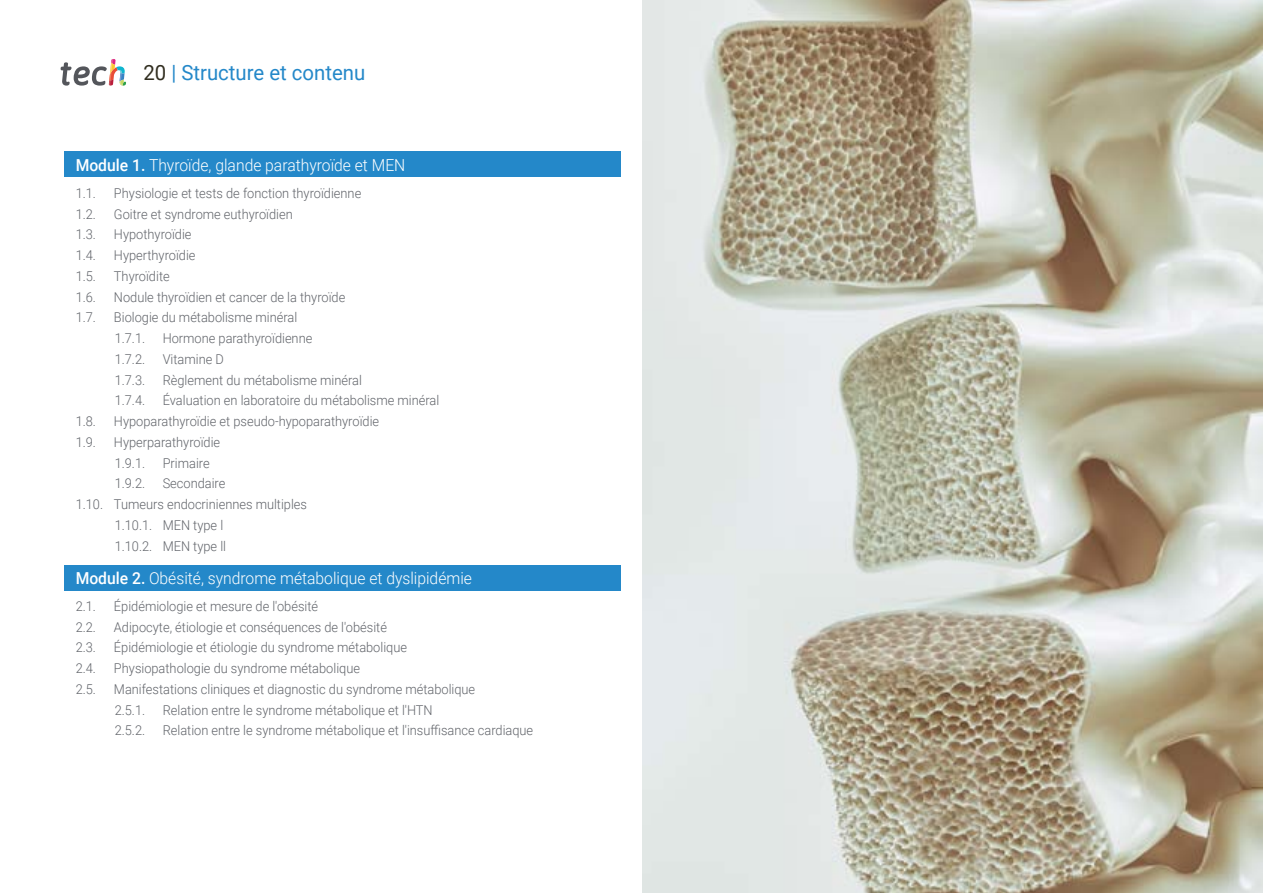
<style>
.page{position:relative;width:1263px;height:893px;background:#fff}
.page>*{position:absolute;margin:0;border:0;box-sizing:border-box;transform-origin:0 0}
.t1{font:21px "Roboto";color:#2488c9}
.t2{font:300 16.5px "Roboto";color:#fff;scale:.95 1}
.t3{font:300 13.5px/20.7px "Roboto";color:#61646a;scale:.95 1}
.s1{color:#312e20}
.s2{font-weight:500}
</style>
<div class="page">
<svg style="left:61px;top:59px;width:65px;height:27px"></svg>
<div style="left:65px;top:152px;width:556px;height:25px;background:#2488c9"></div>
<div style="left:65px;top:565px;width:556px;height:25px;background:#2488c9"></div>
<img style="left:642px;top:0;width:621px;height:893px">
<h1 class="t1" style="left:144px;top:57px;width:223px"><span class="s1">20</span> | Structure et contenu</h1>
<p class="t2" style="left:76px;top:153px;width:349px"><span class="s2">Module 1.</span> Thyroïde, glande parathyroïde et MEN</p>
<p class="t3" style="left:76px;top:182px;width:23px">1.1.</p>
<p class="t3" style="left:114px;top:182px;width:262px">Physiologie et tests de fonction thyroïdienne</p>
<p class="t3" style="left:76px;top:203px;width:23px">1.2.</p>
<p class="t3" style="left:114px;top:203px;width:190px">Goitre et syndrome euthyroïdien</p>
<p class="t3" style="left:76px;top:224px;width:23px">1.3.</p>
<p class="t3" style="left:114px;top:224px;width:83px">Hypothyroïdie</p>
<p class="t3" style="left:76px;top:244px;width:23px">1.4.</p>
<p class="t3" style="left:114px;top:244px;width:87px">Hyperthyroïdie</p>
<p class="t3" style="left:76px;top:265px;width:23px">1.5.</p>
<p class="t3" style="left:114px;top:265px;width:60px">Thyroïdite</p>
<p class="t3" style="left:76px;top:286px;width:23px">1.6.</p>
<p class="t3" style="left:114px;top:286px;width:245px">Nodule thyroïdien et cancer de la thyroïde</p>
<p class="t3" style="left:76px;top:307px;width:23px">1.7.</p>
<p class="t3" style="left:114px;top:307px;width:194px">Biologie du métabolisme minéral<br>1.7.1.</p>
<p class="t3" style="left:163px;top:327px;width:159px">Hormone parathyroïdienne</p>
<p class="t3" style="left:115px;top:348px;width:34px">1.7.2.</p>
<p class="t3" style="left:163px;top:348px;width:66px">Vitamine D</p>
<p class="t3" style="left:115px;top:369px;width:34px">1.7.3.</p>
<p class="t3" style="left:163px;top:369px;width:211px">Règlement du métabolisme minéral</p>
<p class="t3" style="left:115px;top:390px;width:34px">1.7.4.</p>
<p class="t3" style="left:163px;top:390px;width:293px">Évaluation en laboratoire du métabolisme minéral</p>
<p class="t3" style="left:76px;top:410px;width:23px">1.8.</p>
<p class="t3" style="left:114px;top:410px;width:281px">Hypoparathyroïdie et pseudo-hypoparathyroïdie</p>
<p class="t3" style="left:76px;top:431px;width:23px">1.9.</p>
<p class="t3" style="left:114px;top:431px;width:113px">Hyperparathyroïdie<br>1.9.1.</p>
<p class="t3" style="left:163px;top:452px;width:51px">Primaire</p>
<p class="t3" style="left:115px;top:473px;width:34px">1.9.2.</p>
<p class="t3" style="left:163px;top:473px;width:68px">Secondaire</p>
<p class="t3" style="left:76px;top:493px;width:245px">1.10. Tumeurs endocriniennes multiples</p>
<p class="t3" style="left:115px;top:514px;width:116px">1.10.1. MEN type l</p>
<p class="t3" style="left:115px;top:535px;width:119px">1.10.2. MEN type ll</p>
<p class="t2" style="left:76px;top:566px;width:419px"><span class="s2">Module 2.</span> Obésité, syndrome métabolique et dyslipidémie</p>
<p class="t3" style="left:76px;top:595px;width:23px">2.1.</p>
<p class="t3" style="left:114px;top:595px;width:216px">Épidémiologie et mesure de l'obésité</p>
<p class="t3" style="left:76px;top:616px;width:23px">2.2.</p>
<p class="t3" style="left:114px;top:616px;width:289px">Adipocyte, étiologie et conséquences de l'obésité</p>
<p class="t3" style="left:76px;top:637px;width:23px">2.3.</p>
<p class="t3" style="left:114px;top:637px;width:310px">Épidémiologie et étiologie du syndrome métabolique</p>
<p class="t3" style="left:76px;top:658px;width:23px">2.4.</p>
<p class="t3" style="left:114px;top:658px;width:261px">Physiopathologie du syndrome métabolique</p>
<p class="t3" style="left:76px;top:678px;width:23px">2.5.</p>
<p class="t3" style="left:114px;top:678px;width:382px">Manifestations cliniques et diagnostic du syndrome métabolique<br>2.5.1.</p>
<p class="t3" style="left:163px;top:699px;width:286px">Relation entre le syndrome métabolique et l'HTN</p>
<p class="t3" style="left:115px;top:720px;width:34px">2.5.2.</p>
<p class="t3" style="left:163px;top:720px;width:392px">Relation entre le syndrome métabolique et l'insuffisance cardiaque</p>
</div>
